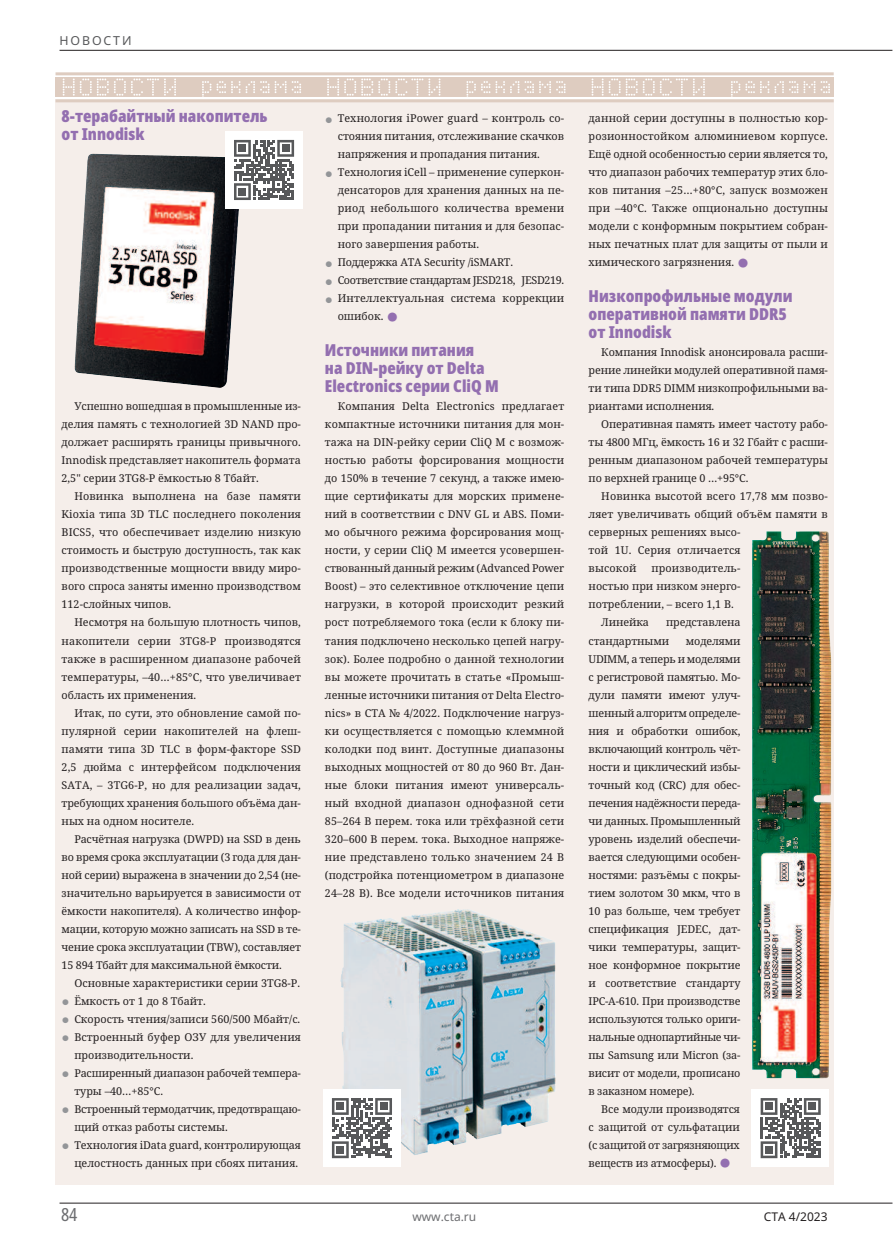
<style>
.page{position:relative;width:893px;height:1251px;background:#fff}
.page>*{position:absolute;margin:0;border:0;box-sizing:border-box;transform-origin:0 0}
.t1{font:18px "Noto Sans Display Condensed";color:#6c6d70}
.t2{font:900 16.5px/18px "Noto Sans Display Condensed";color:#936fb0}
.t3{font:12.3px "Noto Sans";letter-spacing:.15em;color:#57585a}
.t4{font:12px "Noto Sans";color:#6c6d70}
.t5{font:12px "Noto Sans";color:#231f20}
.t6{font:10.8px/18px "Noto Serif";color:#231f20;text-align:justify}
.t7{font:10.8px/18px "Noto Serif";letter-spacing:-.02em;color:#231f20}
.t8{font:10.8px "Noto Serif";letter-spacing:-.03em;color:#231f20}
.s1{font-size:13.5px;color:#939598}
.s2{font-size:21px;color:#936fb0}
</style>
<div class="page">
<hr style="left:60px;top:1202px;width:832px;height:1px;background:#231f20">
<hr style="left:60px;top:50px;width:832px;height:1px;background:#231f20">
<div style="left:56px;top:99px;width:778px;height:1085px;background:#f5eeea"></div>
<hr style="left:56px;top:99px;width:778px;height:3px;background:#deccc0">
<hr style="left:56px;top:72px;width:778px;height:3px;background:#deccc0">
<div style="left:56px;top:77px;width:778px;height:20px;background:#deccc0"></div>
<svg style="left:63px;top:78px;width:113px;height:18px"></svg>
<svg style="left:202px;top:81px;width:9px;height:16px"></svg>
<svg style="left:217px;top:81px;width:84px;height:12px"></svg>
<svg style="left:327px;top:78px;width:113px;height:18px"></svg>
<svg style="left:466px;top:81px;width:100px;height:16px"></svg>
<svg style="left:592px;top:78px;width:113px;height:18px"></svg>
<svg style="left:731px;top:81px;width:99px;height:16px"></svg>
<img style="left:74px;top:154px;width:109px;height:216px">
<div style="left:225px;top:131px;width:77px;height:77px;background:#fff"></div>
<svg style="left:234px;top:140px;width:60px;height:60px"></svg>
<div style="left:239px;top:145px;width:7px;height:7px;background:#57585a"></div>
<div style="left:282px;top:145px;width:7px;height:7px;background:#57585a"></div>
<div style="left:239px;top:188px;width:7px;height:7px;background:#57585a"></div>
<div style="left:752px;top:1089px;width:77px;height:77px;background:#fff"></div>
<svg style="left:761px;top:1098px;width:60px;height:59px"></svg>
<div style="left:765px;top:1102px;width:8px;height:7px;background:#57585a"></div>
<div style="left:809px;top:1102px;width:7px;height:7px;background:#57585a"></div>
<div style="left:765px;top:1145px;width:8px;height:8px;background:#57585a"></div>
<img style="left:752px;top:531px;width:79px;height:547px">
<img style="left:340px;top:909px;width:216px;height:245px">
<div style="left:323px;top:1089px;width:77px;height:77px;background:#fff"></div>
<svg style="left:332px;top:1098px;width:60px;height:59px"></svg>
<div style="left:337px;top:1102px;width:7px;height:7px;background:#57585a"></div>
<div style="left:380px;top:1102px;width:7px;height:7px;background:#57585a"></div>
<div style="left:337px;top:1145px;width:7px;height:8px;background:#57585a"></div>
<p class="t3" style="left:59px;top:33px;width:74px">нОвОСТи</p>
<h2 class="t2" style="left:62px;top:107px;width:208px">8-терабайтный накопитель от Innodisk</h2>
<p class="t6" style="left:62px;top:397px;width:241px;text-indent:13px">Успешно вошедшая в промышленные из&shy;делия память с технологией 3D NAND про&shy;должает расширять границы привычного.<br>Innodisk представляет накопитель формата 2,5" серии 3TG8-P ёмкостью 8 Тбайт.</p>
<p class="t6" style="left:62px;top:487px;width:241px;text-indent:13px">Новинка выполнена на базе памяти Kioxia типа 3D TLC последнего поколения BICS5, что обеспечивает изделию низкую стоимость и быструю доступность, так как производственные мощности ввиду миро&shy;вого спроса заняты именно производством 112-слойных чипов.</p>
<p class="t6" style="left:62px;top:613px;width:241px;text-indent:13px">Несмотря на большую плотность чипов, накопители серии 3TG8-P производятся также в расширенном диапазоне рабочей температуры, –40…+85°С, что увеличивает область их применения.</p>
<p class="t6" style="left:62px;top:703px;width:241px;text-indent:13px">Итак, по сути, это обновление самой по&shy;пулярной серии накопителей на флеш&shy;памяти типа 3D TLC в форм-факторе SSD 2,5 дюйма с интерфейсом подключения SATA, – 3TG6-P, но для реализации задач, требующих хранения большого объёма дан&shy;ных на одном носителе.</p>
<p class="t6" style="left:62px;top:829px;width:241px;text-indent:13px">Расчётная нагрузка (DWPD) на SSD в день во время срока эксплуатации (3 года для дан&shy;ной серии) выражена в значении до 2,54 (не&shy;значительно варьируется в зависимости от ёмкости накопителя). А количество инфор&shy;мации, которую можно записать на SSD в те&shy;чение срока эксплуатации (TBW), составляет 15 894 Тбайт для максимальной ёмкости.</p>
<p class="t6" style="left:74px;top:973px;width:227px">Основные характеристики серии 3TG8-P.</p>
<p class="t6" style="left:62px;top:991px;width:146px"><span class="s1">●</span> Ёмкость от 1 до 8 Тбайт.</p>
<p class="t6" style="left:62px;top:1009px;width:240px"><span class="s1">●</span> Скорость чтения/записи 560/500 Мбайт/с.</p>
<p class="t6" style="left:74px;top:1027px;width:228px;text-indent:-13px"><span class="s1">●</span> Встроенный буфер ОЗУ для увеличения производительности.</p>
<p class="t6" style="left:74px;top:1063px;width:228px;text-indent:-13px"><span class="s1">●</span> Расширенный диапазон рабочей темпера&shy;туры –40…+85°С.</p>
<p class="t7" style="left:74px;top:1099px;width:228px;text-indent:-13px"><span class="s1">●</span> Встроенный термодатчик, предотвращаю&shy;щий отказ работы системы.</p>
<p class="t6" style="left:62px;top:1135px;width:241px;text-align:right"><span class="s1">●</span> Технология iData guard, контролирующая целостность данных при сбоях питания.</p>
<p class="t6" style="left:338px;top:109px;width:228px;text-indent:-13px"><span class="s1">●</span> Технология iPower guard – контроль со&shy;стояния питания, отслеживание скачков напряжения и пропадания питания.</p>
<p class="t6" style="left:338px;top:163px;width:228px;text-indent:-13px"><span class="s1">●</span> Технология iCell – применение суперкон&shy;денсаторов для хранения данных на пе&shy;риод небольшого количества времени при пропадании питания и для безопас&shy;ного завершения работы.</p>
<p class="t6" style="left:325px;top:253px;width:190px"><span class="s1">●</span> Поддержка ATA Security /iSMART.</p>
<p class="t8" style="left:325px;top:274px;width:241px"><span class="s1">●</span> Соответствие стандартам JESD218, JESD219.</p>
<p class="t6" style="left:338px;top:289px;width:228px;text-indent:-13px"><span class="s1">●</span> Интеллектуальная система коррекции ошибок. <span class="s2">●</span></p>
<h2 class="t2" style="left:325px;top:341px;width:175px">Источники питания<br>на DIN-рейку от Delta<br>Electronics серии CliQ M</h2>
<p class="t6" style="left:325px;top:397px;width:241px;text-indent:13px">Компания Delta Electronics предлагает компактные источники питания для мон&shy;тажа на DIN-рейку серии CliQ M с возмож&shy;ностью работы форсирования мощности до 150% в течение 7 секунд, а также имею&shy;щие сертификаты для морских примене&shy;ний в соответствии с DNV GL и ABS. Поми&shy;мо обычного режима форсирования мощ&shy;ности, у серии CliQ M имеется усовершен&shy;ствованный данный режим (Advanced Power Boost) – это селективное отключение цепи нагрузки, в которой происходит резкий рост потребляемого тока (если к блоку пи&shy;тания подключено несколько цепей нагру&shy;зок). Более подробно о данной технологии вы можете прочитать в статье «Промыш&shy;ленные источники питания от Delta Electro&shy;nics» в СТА № 4/2022. Подключение нагруз&shy;ки осуществляется с помощью клеммной колодки под винт. Доступные диапазоны выходных мощностей от 80 до 960 Вт. Дан&shy;ные блоки питания имеют универсаль&shy;ный входной диапазон однофазной сети 85–264 В перем. тока или трёхфазной сети 320–600 В перем. тока. Выходное напряже&shy;ние представлено только значением 24 В (подстройка потенциометром в диапазоне 24–28 В). Все модели источников питания</p>
<p class="t6" style="left:589px;top:109px;width:241px">данной серии доступны в полностью кор&shy;розионностойком алюминиевом корпусе.<br>Ещё одной особенностью серии является то, что диапазон рабочих температур этих бло&shy;ков питания –25…+80°С, запуск возможен при –40°C. Также опционально доступны модели с конформным покрытием собран&shy;ных печатных плат для защиты от пыли и химического загрязнения. <span class="s2">●</span></p>
<h2 class="t2" style="left:589px;top:287px;width:206px">Низкопрофильные модули оперативной памяти DDR5 от Innodisk</h2>
<p class="t6" style="left:589px;top:343px;width:241px;text-indent:13px">Компания Innodisk анонсировала расши&shy;рение линейки модулей оперативной памя&shy;ти типа DDR5 DIMM низкопрофильными ва&shy;риантами исполнения.</p>
<p class="t6" style="left:589px;top:415px;width:241px;text-indent:13px">Оперативная память имеет частоту рабо&shy;ты 4800 МГц, ёмкость 16 и 32 Гбайт с расши&shy;ренным диапазоном рабочей температуры по верхней границе 0 …+95°С.</p>
<p class="t6" style="left:589px;top:487px;width:241px;text-align:left;text-indent:13px">Новинка высотой всего 17,78 мм позво&shy;ляет увеличивать общий объём памяти в серверных решениях высо-<br>той 1U. Серия отличается<br>высокой</p>
<p class="t6" style="left:651px;top:559px;width:90px">производитель-</p>
<p class="t6" style="left:589px;top:577px;width:153px">ностью при низком энерго-</p>
<p class="t6" style="left:589px;top:595px;width:147px">потреблении, – всего 1,1 В.</p>
<p class="t6" style="left:601px;top:613px;width:49px">Линейка</p>
<p class="t6" style="left:589px;top:613px;width:153px;text-indent:78px">представлена стандартными</p>
<p class="t6" style="left:589px;top:631px;width:153px;text-indent:97px">моделями UDIMM, а теперь и моделями с регистровой памятью. Мо&shy;дули памяти имеют улуч&shy;шенный алгоритм определе&shy;ния и обработки ошибок, включающий контроль чёт&shy;ности и циклический избы&shy;точный код (CRC) для обес&shy;печения надёжности переда&shy;чи данных. Промышленный уровень изделий обеспечи&shy;вается следующими особен&shy;ностями: разъёмы с покры&shy;тием золотом 30 мкм, что в 10 раз больше, чем требует спецификация JEDEC, дат&shy;чики температуры, защит&shy;ное конформное покрытие и соответствие стандарту IPC-A-610. При производстве используются только ориги&shy;нальные однопартийные чи&shy;пы Samsung или Micron (за&shy;висит от модели, прописано в заказном номере).</p>
<p class="t6" style="left:589px;top:1099px;width:153px;text-indent:13px">Все модули производятся с защитой от сульфатации (с защитой от загрязняющих веществ из атмосферы). <span class="s2">●</span></p>
<h1 class="t1" style="left:61px;top:1201px;width:18px">84</h1>
<p class="t4" style="left:412px;top:1209px;width:65px">www.cta.ru</p>
<p class="t5" style="left:764px;top:1209px;width:65px">СТА 4/2023</p>
</div>
